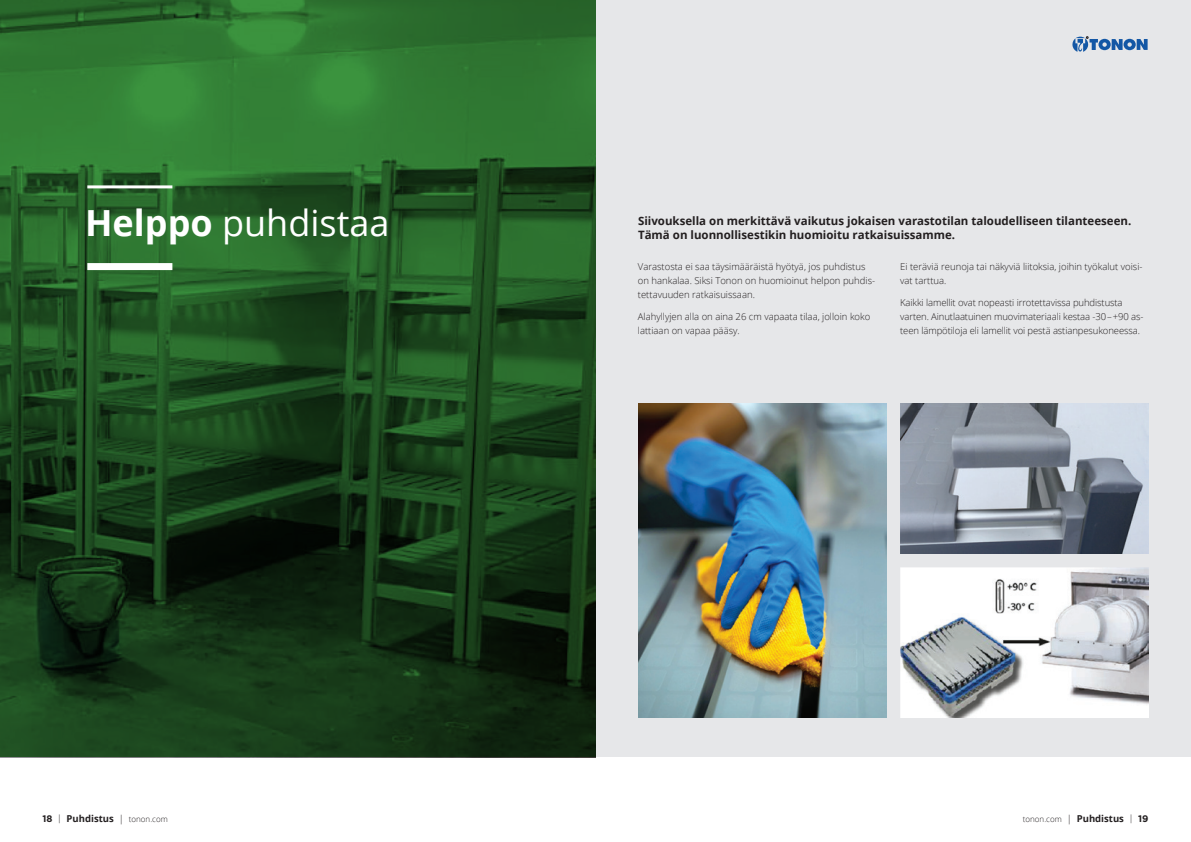
<style>
.page{position:relative;width:1191px;height:842px;background:#fff}
.page>*{position:absolute;margin:0;border:0;box-sizing:border-box;transform-origin:0 0}
.t1{font:36px "Open Sans";color:#fff}
.t2{font:700 11.5px/14px "Open Sans";color:#231f20}
.t3{font:300 9.5px/14px "Open Sans";color:#231f20}
.t4{font:700 9.5px "Open Sans";color:#231f20}
.t5{font:300 8px "Open Sans";color:#231f20}
.s1{font-weight:700}
.s2{font-family:"Gotham"}
.s3{font-family:"Gotham";font-weight:300}
.s4{font-weight:300}
.s5{font-weight:300;font-size:8px}
.s6{font-size:9.5px}
.s7{font-weight:700;font-size:9.5px}
.s8{font-family:"Gotham";font-size:9.5px}
.s9{font-family:"Gotham";font-weight:700;font-size:9.5px}
</style>
<div class="page">
<div style="left:595px;top:0;width:596px;height:757px;background:#e6e7e9"></div>
<svg style="left:0;top:0;width:596px;height:757px;background:#1f4f21"></svg>
<hr style="left:87px;top:185px;width:85px;height:3px;background:#fff">
<div style="left:87px;top:263px;width:85px;height:7px;background:#fff"></div>
<img style="left:638px;top:403px;width:248px;height:314px">
<img style="left:900px;top:403px;width:248px;height:150px">
<img style="left:900px;top:567px;width:248px;height:150px">
<svg style="left:1072px;top:37px;width:75px;height:15px"></svg>
<h1 class="t1" style="left:85px;top:198px;width:306px"><span class="s1">Helppo</span> puhdistaa</h1>
<p class="t2" style="left:638px;top:214px;width:495px">Siivouksella on merkittävä vaikutus jokaisen varastotilan taloudelliseen tilanteeseen.<br>Tämä on luonnollisestikin huomioitu ratkaisuissamme.</p>
<p class="t3" style="left:638px;top:259px;width:239px">Varastosta ei saa täysimääräistä hyötyä, jos puhdistus on hankalaa. Siksi Tonon on huomioinut helpon puhdis&shy;tettavuuden ratkaisuissaan.</p>
<p class="t3" style="left:638px;top:310px;width:234px">Alahyllyjen alla on aina 26 cm vapaata tilaa, jolloin koko lattiaan on vapaa pääsy.</p>
<p class="t3" style="left:900px;top:259px;width:244px">Ei teräviä reunoja tai näkyviä liitoksia, joihin työkalut voisi&shy;vat tarttua.</p>
<p class="t3" style="left:900px;top:296px;width:245px">Kaikki lamellit ovat nopeasti irrotettavissa puhdistusta varten. Ainutlaatuinen muovimateriaali kestaa -30–+90 as&shy;teen lämpötiloja eli lamellit voi pestä astianpesukoneessa.</p>
<p class="t4" style="left:43px;top:811px;width:127px"><span class="s2">18</span> <span class="s3">|</span> Puhdistus <span class="s4">|</span> <span class="s5">tonon.com</span></p>
<p class="t5" style="left:1022px;top:813px;width:127px">tonon.com <span class="s6">|</span> <span class="s7">Puhdistus</span> <span class="s8">|</span> <span class="s9">19</span></p>
</div>
